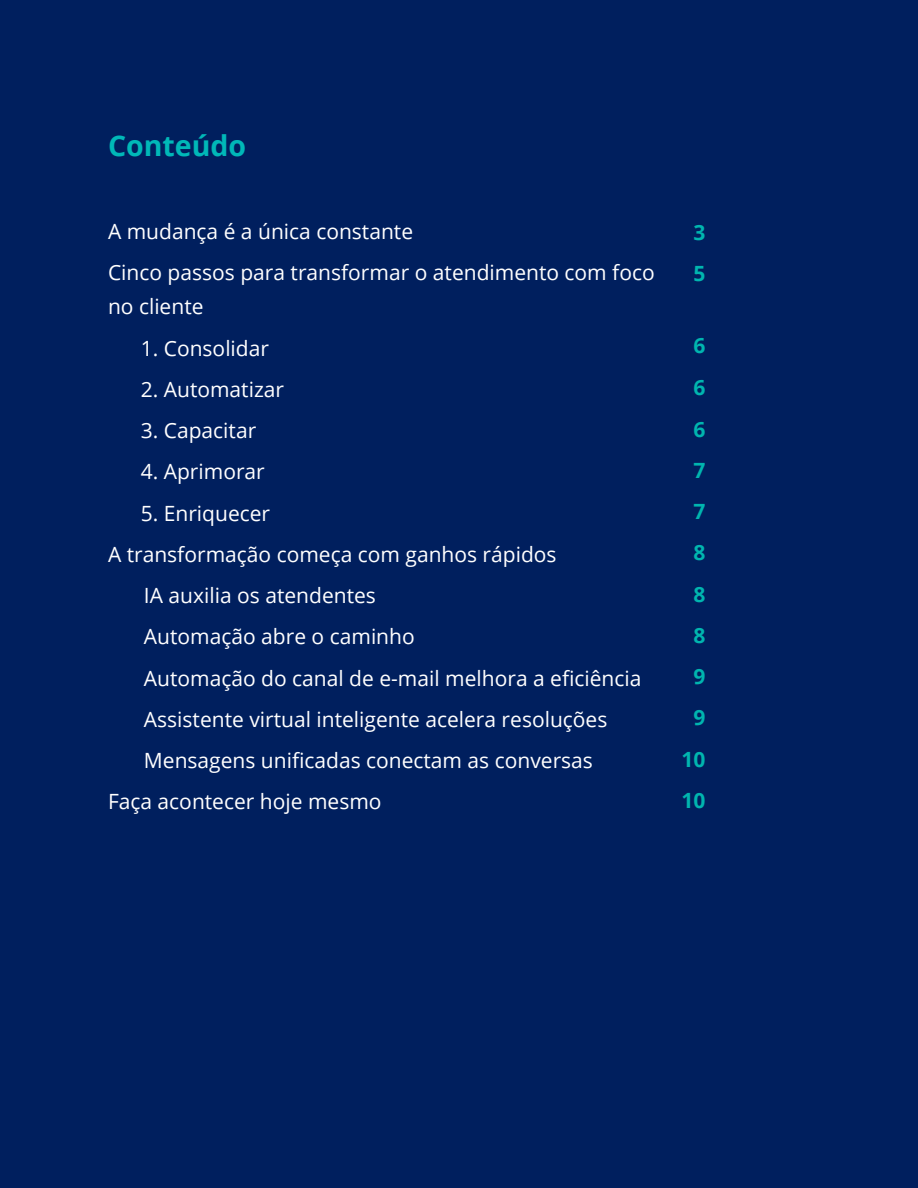
<style>
.page{position:relative;width:918px;height:1188px;background:#001f5e}
.page>*{position:absolute;margin:0;border:0;box-sizing:border-box;transform-origin:0 0}
.t1{font:700 28.5px "Open Sans";color:#00b8b8}
.t2{font:21px/41.2px "Open Sans";color:#fff}
.t3{font:700 21px/41.4px "Open Sans";color:#00b5af}
</style>
<div class="page">
<h1 class="t1" style="left:108px;top:125px;width:140px">Conteúdo</h1>
<p class="t2" style="left:108px;top:210px;width:548px">A mudança é a única constante<br>Cinco passos para transformar o atendimento com foco</p>
<p class="t2" style="left:108px;top:286px;width:97px">no cliente</p>
<p class="t2" style="left:141px;top:327px;width:130px">1. Consolidar</p>
<p class="t2" style="left:141px;top:368px;width:145px">2. Automatizar</p>
<p class="t2" style="left:141px;top:409px;width:117px">3. Capacitar</p>
<p class="t2" style="left:141px;top:451px;width:126px">4. Aprimorar</p>
<p class="t2" style="left:141px;top:492px;width:131px">5. Enriquecer</p>
<p class="t2" style="left:108px;top:533px;width:450px">A transformação começa com ganhos rápidos</p>
<p class="t2" style="left:144px;top:574px;width:233px">IA auxilia os atendentes</p>
<p class="t2" style="left:144px;top:616px;width:272px">Automação abre o caminho</p>
<p class="t2" style="left:144px;top:657px;width:499px">Automação do canal de e-mail melhora a eficiência</p>
<p class="t2" style="left:144px;top:698px;width:465px">Assistente virtual inteligente acelera resoluções</p>
<p class="t2" style="left:144px;top:739px;width:450px">Mensagens unificadas conectam as conversas</p>
<p class="t2" style="left:108px;top:781px;width:275px">Faça acontecer hoje mesmo</p>
<p class="t3" style="left:694px;top:211px;width:13px">3<br>5</p>
<p class="t3" style="left:682px;top:324px;width:25px;text-align:center">6<br>6<br>6<br>7<br>7<br>8<br>8<br>8<br>9<br>9<br>10<br>10</p>
</div>
